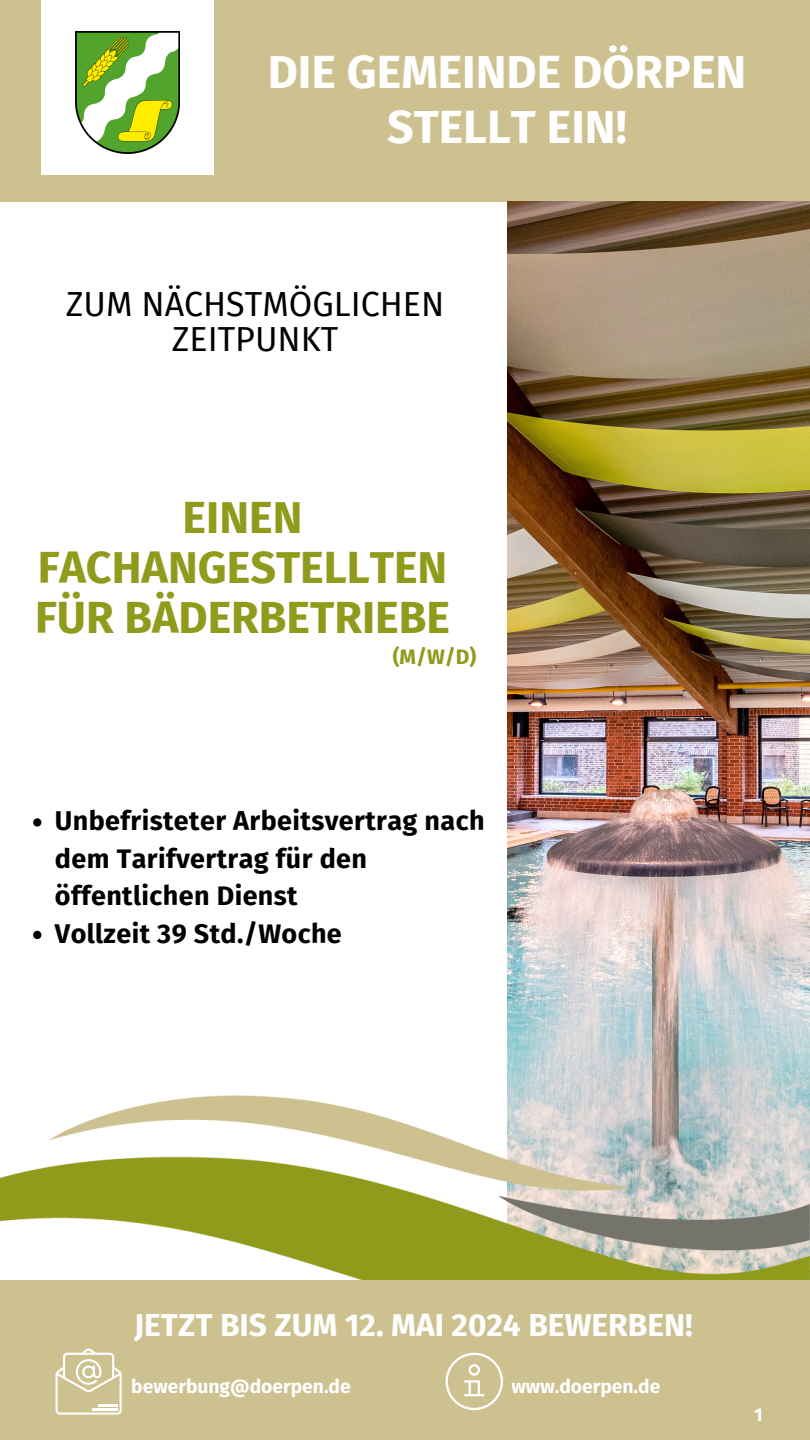
<style>
.page{position:relative;width:810px;height:1440px;background:#fff}
.page>*{position:absolute;margin:0;border:0;box-sizing:border-box;transform-origin:0 0}
.t1{font:700 46.4px/55.5px "Fira Sans";color:#fff;text-align:center}
.t2{font:700 44.9px/50.2px "Fira Sans";color:#909a1b;text-align:center}
.t3{font:34px/34.5px "Fira Sans";color:#000;text-align:center}
.t4{font:700 31.7px "Fira Sans";color:#fff}
.t5{font:700 26.9px/37.5px "Fira Sans";letter-spacing:.015em;color:#000}
.t6{font:700 21px "Fira Sans";color:#909a1b}
.t7{font:700 19.2px "Fira Sans";color:#fff}
.t8{font:700 18.4px "Fira Sans";color:#fff}
</style>
<div class="page">
<div style="left:0;top:0;width:810px;height:201px;background:#ccc18f"></div>
<div style="left:41px;top:0;width:172px;height:174px;background:#fff"></div>
<img style="left:75px;top:32px;width:104px;height:122px">
<img style="left:507px;top:201px;width:303px;height:894px">
<img style="left:0;top:1095px;width:810px;height:185px">
<div style="left:0;top:1280px;width:810px;height:160px;background:#ccc18f"></div>
<svg style="left:56px;top:1348px;width:66px;height:67px"></svg>
<svg style="left:446px;top:1353px;width:57px;height:57px"></svg>
<svg style="left:33px;top:818px;width:8px;height:9px"></svg>
<svg style="left:33px;top:931px;width:8px;height:8px"></svg>
<p class="t1" style="left:268px;top:45px;width:480px">DIE GEMEINDE DÖRPEN<br>STELLT EIN!</p>
<p class="t3" style="left:66px;top:287px;width:380px">ZUM NÄCHSTMÖGLICHEN<br>ZEITPUNKT</p>
<h2 class="t2" style="left:35px;top:493px;width:417px">EINEN<br>FACHANGESTELLTEN<br>FÜR BÄDERBETRIEBE</h2>
<p class="t6" style="left:393px;top:644px;width:85px">(M/W/D)</p>
<p class="t5" style="left:55px;top:803px;width:431px">Unbefristeter Arbeitsvertrag nach dem Tarifvertrag für den öffentlichen Dienst</p>
<p class="t5" style="left:55px;top:915px;width:288px">Vollzeit 39 Std./Woche</p>
<h2 class="t4" style="left:134px;top:1307px;width:560px">JETZT BIS ZUM 12. MAI 2024 BEWERBEN!</h2>
<p class="t7" style="left:131px;top:1375px;width:221px">bewerbung@doerpen.de</p>
<p class="t7" style="left:512px;top:1375px;width:150px">www.doerpen.de</p>
<p class="t8" style="left:754px;top:1404px;width:10px">1</p>
</div>
